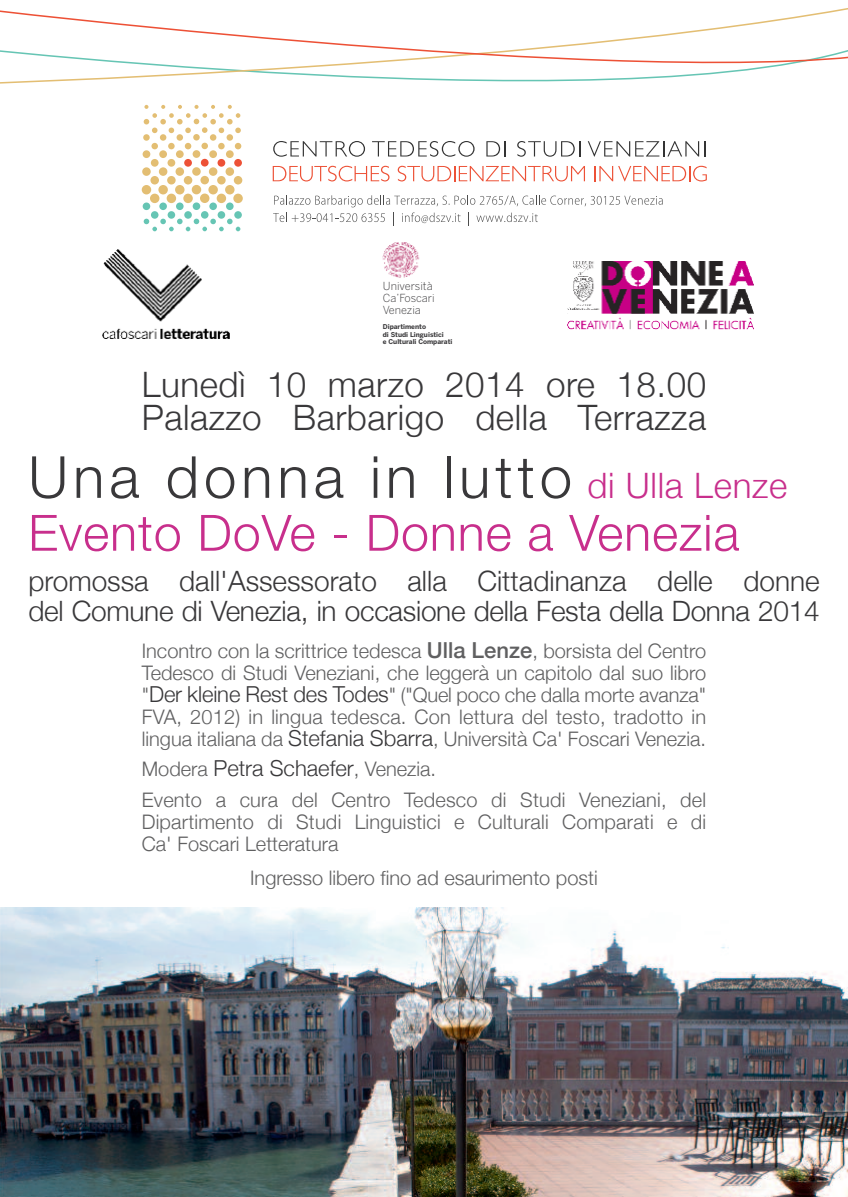
<style>
.page{position:relative;width:848px;height:1197px;background:#fff}
.page>*{position:absolute;margin:0;border:0;box-sizing:border-box;transform-origin:0 0}
.t1{font:300 58px "Helvetica Neue";letter-spacing:.085em;color:#39383a}
.t2{font:300 50px "Helvetica Neue";letter-spacing:.02em;color:#c82f8c}
.t3{font:300 35px/33px "Helvetica Neue";letter-spacing:.015em;color:#39383a}
.t4{font:300 28px/30px "Helvetica Neue";letter-spacing:-.01em;color:#39383a}
.t5{font:300 20px/22px "Helvetica Neue";color:#606061}
.t6{font:300 11px/12.1px "Benton Sans";color:#39383a}
.t7{font:700 6.6px/7.3px "Benton Sans";color:#39383a}
.s1{font-size:35px;color:#c82f8c}
.s2{font-weight:500;font-size:22px}
.s3{font-size:22px;color:#39383a}
</style>
<div class="page">
<svg style="left:273px;top:147px;width:92px;height:10px"></svg>
<svg style="left:377px;top:147px;width:97px;height:10px"></svg>
<svg style="left:486px;top:147px;width:19px;height:9px"></svg>
<svg style="left:517px;top:147px;width:63px;height:10px"></svg>
<svg style="left:590px;top:147px;width:115px;height:10px"></svg>
<svg style="left:273px;top:166px;width:116px;height:15px"></svg>
<svg style="left:398px;top:166px;width:187px;height:15px"></svg>
<svg style="left:594px;top:166px;width:112px;height:15px"></svg>
<div style="left:142px;top:185px;width:9px;height:9px;background:#e3be73;border-radius:50%"></div>
<div style="left:158px;top:185px;width:10px;height:9px;background:#e3be73;border-radius:50%"></div>
<div style="left:175px;top:185px;width:9px;height:9px;background:#e3be73;border-radius:50%"></div>
<div style="left:192px;top:185px;width:9px;height:9px;background:#e3be73;border-radius:50%"></div>
<div style="left:208px;top:185px;width:10px;height:9px;background:#e3be73;border-radius:50%"></div>
<div style="left:225px;top:185px;width:9px;height:9px;background:#e3be73;border-radius:50%"></div>
<div style="left:142px;top:167px;width:9px;height:9px;background:#e3be73;border-radius:50%"></div>
<div style="left:159px;top:167px;width:8px;height:9px;background:#e3be73;border-radius:50%"></div>
<div style="left:175px;top:167px;width:9px;height:9px;background:#e3be73;border-radius:50%"></div>
<div style="left:192px;top:167px;width:9px;height:9px;background:#e3be73;border-radius:50%"></div>
<div style="left:209px;top:167px;width:8px;height:9px;background:#e3be73;border-radius:50%"></div>
<div style="left:225px;top:167px;width:9px;height:9px;background:#e3be73;border-radius:50%"></div>
<div style="left:143px;top:150px;width:7px;height:8px;background:#e3be73;border-radius:50%"></div>
<div style="left:159px;top:150px;width:8px;height:8px;background:#e3be73;border-radius:50%"></div>
<div style="left:176px;top:150px;width:8px;height:8px;background:#e3be73;border-radius:50%"></div>
<div style="left:193px;top:150px;width:7px;height:8px;background:#e3be73;border-radius:50%"></div>
<div style="left:209px;top:150px;width:8px;height:8px;background:#e3be73;border-radius:50%"></div>
<div style="left:226px;top:150px;width:8px;height:8px;background:#e3be73;border-radius:50%"></div>
<div style="left:226px;top:202px;width:7px;height:8px;background:#66c5b4;border-radius:50%"></div>
<div style="left:209px;top:202px;width:8px;height:8px;background:#66c5b4;border-radius:50%"></div>
<div style="left:193px;top:202px;width:7px;height:8px;background:#66c5b4;border-radius:50%"></div>
<div style="left:176px;top:202px;width:7px;height:8px;background:#66c5b4;border-radius:50%"></div>
<div style="left:159px;top:202px;width:8px;height:8px;background:#66c5b4;border-radius:50%"></div>
<div style="left:143px;top:202px;width:7px;height:8px;background:#66c5b4;border-radius:50%"></div>
<div style="left:150px;top:194px;width:9px;height:9px;background:#e3be73;border-radius:50%"></div>
<div style="left:167px;top:194px;width:9px;height:9px;background:#e3be73;border-radius:50%"></div>
<div style="left:183px;top:194px;width:10px;height:9px;background:#e3be73;border-radius:50%"></div>
<div style="left:200px;top:193px;width:9px;height:10px;background:#e3be73;border-radius:50%"></div>
<div style="left:217px;top:194px;width:9px;height:9px;background:#e3be73;border-radius:50%"></div>
<div style="left:233px;top:194px;width:10px;height:9px;background:#e3be73;border-radius:50%"></div>
<div style="left:150px;top:176px;width:9px;height:8px;background:#e3be73;border-radius:50%"></div>
<div style="left:167px;top:176px;width:9px;height:8px;background:#e3be73;border-radius:50%"></div>
<div style="left:184px;top:176px;width:8px;height:8px;background:#e3be73;border-radius:50%"></div>
<div style="left:200px;top:176px;width:9px;height:8px;background:#e3be73;border-radius:50%"></div>
<div style="left:217px;top:176px;width:9px;height:8px;background:#e3be73;border-radius:50%"></div>
<div style="left:234px;top:176px;width:8px;height:8px;background:#e3be73;border-radius:50%"></div>
<div style="left:151px;top:159px;width:8px;height:8px;background:#e3be73;border-radius:50%"></div>
<div style="left:167px;top:159px;width:8px;height:8px;background:#e3be73;border-radius:50%"></div>
<div style="left:184px;top:159px;width:8px;height:8px;background:#ed5136;border-radius:50%"></div>
<div style="left:201px;top:159px;width:7px;height:7px;background:#ed5136;border-radius:50%"></div>
<div style="left:217px;top:159px;width:8px;height:8px;background:#ed5136;border-radius:50%"></div>
<div style="left:234px;top:159px;width:8px;height:8px;background:#ed5136;border-radius:50%"></div>
<div style="left:151px;top:143px;width:7px;height:6px;background:#e3be73;border-radius:50%"></div>
<div style="left:168px;top:143px;width:7px;height:6px;background:#e3be73;border-radius:50%"></div>
<svg style="left:185px;top:147px;width:6px;height:2px"></svg>
<div style="left:201px;top:143px;width:7px;height:6px;background:#e3be73;border-radius:50%"></div>
<div style="left:218px;top:143px;width:7px;height:6px;background:#e3be73;border-radius:50%"></div>
<svg style="left:235px;top:147px;width:6px;height:2px"></svg>
<div style="left:234px;top:211px;width:8px;height:8px;background:#66c5b4;border-radius:50%"></div>
<div style="left:218px;top:211px;width:7px;height:8px;background:#66c5b4;border-radius:50%"></div>
<div style="left:201px;top:211px;width:7px;height:8px;background:#66c5b4;border-radius:50%"></div>
<div style="left:184px;top:211px;width:8px;height:8px;background:#66c5b4;border-radius:50%"></div>
<div style="left:168px;top:211px;width:7px;height:8px;background:#66c5b4;border-radius:50%"></div>
<div style="left:151px;top:211px;width:7px;height:8px;background:#66c5b4;border-radius:50%"></div>
<svg style="left:144px;top:218px;width:96px;height:13px"></svg>
<svg style="left:143px;top:107px;width:563px;height:40px"></svg>
<svg style="left:0;top:8px;width:848px;height:99px"></svg>
<img style="left:0;top:907px;width:848px;height:289px">
<svg style="left:273px;top:195px;width:389px;height:30px"></svg>
<img style="left:102px;top:249px;width:128px;height:90px">
<img style="left:568px;top:261px;width:185px;height:69px">
<img style="left:383px;top:242px;width:37px;height:36px">
<p class="t6" style="left:383px;top:280px;width:53px">Università<br>Ca’Foscari<br>Venezia</p>
<p class="t7" style="left:383px;top:323px;width:71px">Dipartimento<br>di Studi Linguistici<br>e Culturali Comparati</p>
<h3 class="t3" style="left:142px;top:367px;width:566px">Lunedì 10 marzo 2014 ore 18.00<br>Palazzo Barbarigo della Terrazza</h3>
<h1 class="t1" style="left:28px;top:441px;width:760px">Una donna in lutto <span class="s1">di Ulla Lenze</span></h1>
<h2 class="t2" style="left:28px;top:502px;width:712px">Evento DoVe - Donne a Venezia</h2>
<h3 class="t4" style="left:28px;top:565px;width:792px">promossa dall'Assessorato alla Cittadinanza delle donne del Comune di Venezia, in occasione della Festa della Donna 2014</h3>
<p class="t5" style="left:142px;top:639px;width:566px;text-align:justify">Incontro con la scrittrice tedesca <span class="s2">Ulla Lenze</span>, borsista del Centro Tedesco di Studi Veneziani, che leggerà un capitolo dal suo libro "<span class="s3">Der kleine Rest des Todes</span>" ("Quel poco che dalla morte avanza" FVA, 2012) in lingua tedesca. Con lettura del testo, tradotto in lingua italiana da <span class="s3">Stefania Sbarra</span>, Università Ca' Foscari Venezia.</p>
<p class="t5" style="left:142px;top:753px;width:566px;line-height:30.5px">Modera <span class="s3">Petra Schaefer</span>, Venezia.<br>Evento a cura del Centro Tedesco di Studi Veneziani, del</p>
<p class="t5" style="left:142px;top:810px;width:566px">Dipartimento di Studi Linguistici e Culturali Comparati e di<br>Ca' Foscari Letteratura</p>
<p class="t5" style="left:250px;top:866px;width:349px">Ingresso libero fino ad esaurimento posti</p>
</div>
